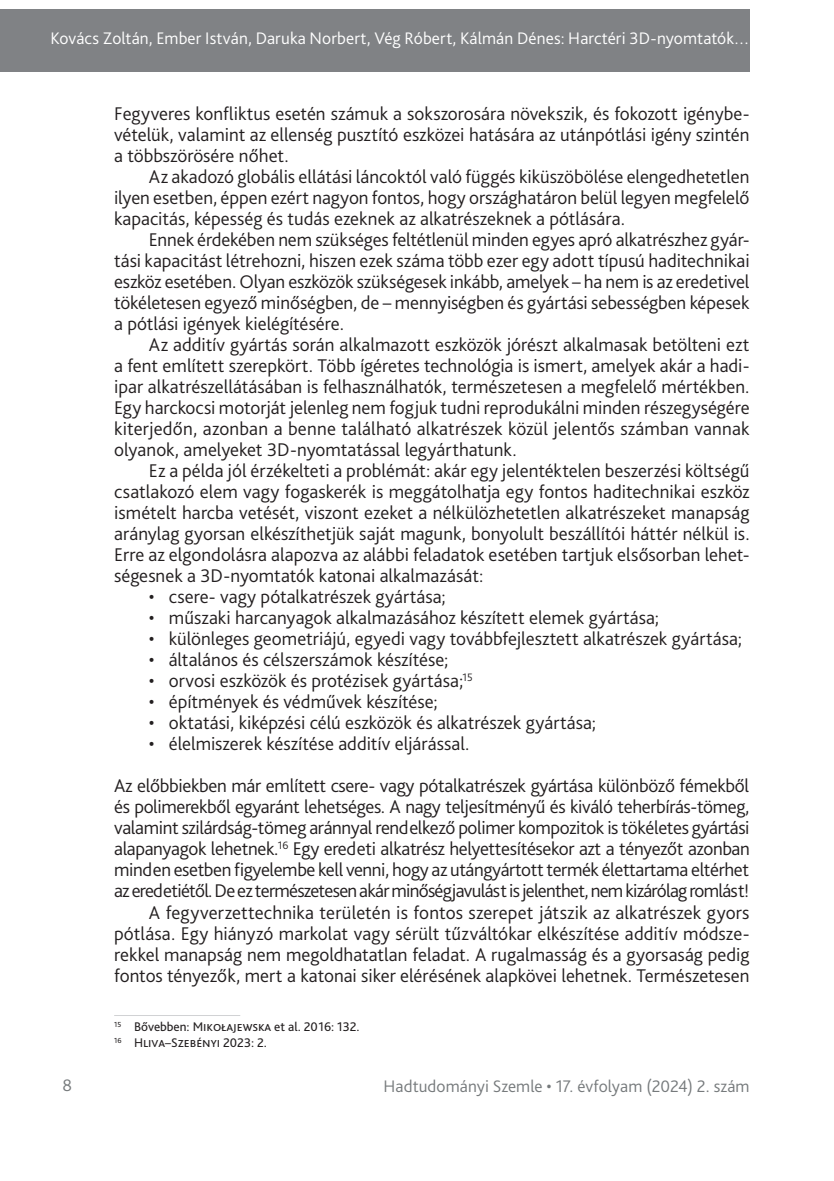
<style>
.page{position:relative;width:834px;height:1181px;background:#fff}
.page>*{position:absolute;margin:0;border:0;box-sizing:border-box;transform-origin:0 0}
._1__Body{font:300 19.25px/21px "Bliss Pro";color:#231f20;text-align:justify}
._2__Body_1st__3mm{font:300 19.25px/21px "Bliss Pro";letter-spacing:-.01em;color:#231f20;text-align:justify}
._2__Body_1st__3mm-2{font:300 19.25px "Bliss Pro";letter-spacing:.02em;color:#231f20}
.t1{font:300 17.5px "Bliss Pro";letter-spacing:.005em;color:#fff}
.t2{font:300 17.5px "Bliss Pro";letter-spacing:.005em;color:#767a7c}
.Lábjegyzet{font:13.12px "Bliss Pro";color:#231f20}
</style>
<div class="page">
<div style="left:0;top:9px;width:749px;height:63px;background:#808285"></div>
<hr style="left:114px;top:1015px;width:126px;height:1px;background:#d1d2d4">
<p class="t1" style="left:51px;top:27px;width:700px">Kovács Zoltán, Ember István, Daruka Norbert, Vég Róbert, Kálmán Dénes: Harctéri 3D-nyomtatók…</p>
<p class="_1__Body" style="left:114px;top:103px;width:636px">Fegyveres konfliktus esetén számuk a sokszorosára növekszik, és fokozott igénybe&shy;vételük, valamint az ellenség pusztító eszközei hatására az utánpótlási igény szintén a többszörösére nőhet.</p>
<p class="_1__Body" style="left:114px;top:166px;width:636px;text-indent:35px">Az akadozó globális ellátási láncoktól való függés kiküszöbölése elengedhetetlen ilyen esetben, éppen ezért nagyon fontos, hogy országhatáron belül legyen megfelelő kapacitás, képesség és tudás ezeknek az alkatrészeknek a pótlására.</p>
<p class="_1__Body" style="left:114px;top:229px;width:637px;text-indent:35px">Ennek érdekében nem szükséges feltétlenül minden egyes apró alkatrészhez gyár&shy;tási kapacitást létrehozni, hiszen ezek száma több ezer egy adott típusú haditechnikai eszköz esetében. Olyan eszközök szükségesek inkább, amelyek – ha nem is az eredetivel tökéletesen egyező minőségben, de – mennyiségben és gyártási sebességben képesek a pótlási igények kielégítésére.</p>
<p class="_1__Body" style="left:114px;top:334px;width:637px;text-indent:35px">Az additív gyártás során alkalmazott eszközök jórészt alkalmasak betölteni ezt a fent említett szerepkört. Több ígéretes technológia is ismert, amelyek akár a hadi&shy;ipar alkatrészellátásában is felhasználhatók, természetesen a megfelelő mértékben.<br>Egy harckocsi motorját jelenleg nem fogjuk tudni reprodukálni minden részegységére kiterjedőn, azonban a benne található alkatrészek közül jelentős számban vannak olyanok, amelyeket 3D-nyomtatással legyárthatunk.</p>
<p class="_1__Body" style="left:114px;top:460px;width:637px;text-indent:35px">Ez a példa jól érzékelteti a problémát: akár egy jelentéktelen beszerzési költségű csatlakozó elem vagy fogaskerék is meggátolhatja egy fontos haditechnikai eszköz ismételt harcba vetését, viszont ezeket a nélkülözhetetlen alkatrészeket manapság aránylag gyorsan elkészíthetjük saját magunk, bonyolult beszállítói háttér nélkül is.<br>Erre az elgondolásra alapozva az alábbi feladatok esetében tartjuk elsősorban lehet&shy;ségesnek a -3D-nyomtatók katonai alkalmazását:</p>
<p class="_2__Body_1st__3mm-2" style="left:149px;top:585px;width:298px">• csere- vagy pótalkatrészek gyártása;</p>
<p class="_2__Body_1st__3mm" style="left:149px;top:607px;width:511px">• műszaki harcanyagok alkalmazásához készített elemek gyártása;</p>
<p class="_2__Body_1st__3mm" style="left:149px;top:628px;width:594px">• különleges geometriájú, egyedi vagy továbbfejlesztett alkatrészek gyártása;</p>
<p class="_2__Body_1st__3mm" style="left:149px;top:649px;width:301px">• általános és célszerszámok készítése;</p>
<p class="_2__Body_1st__3mm" style="left:149px;top:670px;width:325px">• orvosi eszközök és protézisek gyártása;<sup>15</sup></p>
<p class="_2__Body_1st__3mm" style="left:149px;top:691px;width:290px">• építmények és védművek készítése;</p>
<p class="_2__Body_1st__3mm" style="left:149px;top:712px;width:448px">• oktatási, kiképzési célú eszközök és alkatrészek gyártása;</p>
<p class="_2__Body_1st__3mm" style="left:149px;top:733px;width:322px">• élelmiszerek készítése additív eljárással.</p>
<p class="_2__Body_1st__3mm" style="left:114px;top:775px;width:637px">Az előbbiekben már említett csere- vagy pótalkatrészek gyártása különböző fémekből és polimerekből egyaránt lehetséges. A nagy teljesítményű és kiváló teherbírás-tömeg, valamint szilárdság-tömeg aránnyal rendelkező polimer kompozitok is tökéletes gyártási alapanyagok lehetnek.<sup>16</sup> Egy eredeti alkatrész helyettesítésekor azt a tényezőt azonban minden esetben figyelembe kell venni, hogy az utángyártott termék élettartama eltérhet azeredetiétől. De eztermészetesen akár minőségjavulást is jelenthet, nem kizárólag romlást!</p>
<p class="_1__Body" style="left:114px;top:901px;width:636px;text-indent:35px">A fegyverzettechnika területén is fontos szerepet játszik az alkatrészek gyors pótlása. Egy hiányzó markolat vagy sérült tűzváltókar elkészítése additív módsze&shy;rekkel manapság nem megoldhatatlan feladat. A rugalmasság és a gyorsaság pedig fontos tényezők, mert a katonai siker elérésének alapkövei lehetnek. Természetesen</p>
<p class="Lábjegyzet" style="left:114px;top:1018px;width:247px"><sup>15</sup> Bővebben: Mikołajewska et al. 2016: 132.</p>
<p class="Lábjegyzet" style="left:114px;top:1034px;width:154px"><sup>16</sup> Hliva–Szebényi 2023: 2.</p>
<p class="t2" style="left:62px;top:1074px;width:11px">8</p>
<p class="t2" style="left:383px;top:1075px;width:367px">Hadtudományi Szemle • 17. évfolyam (2024) 2. szám</p>
</div>
